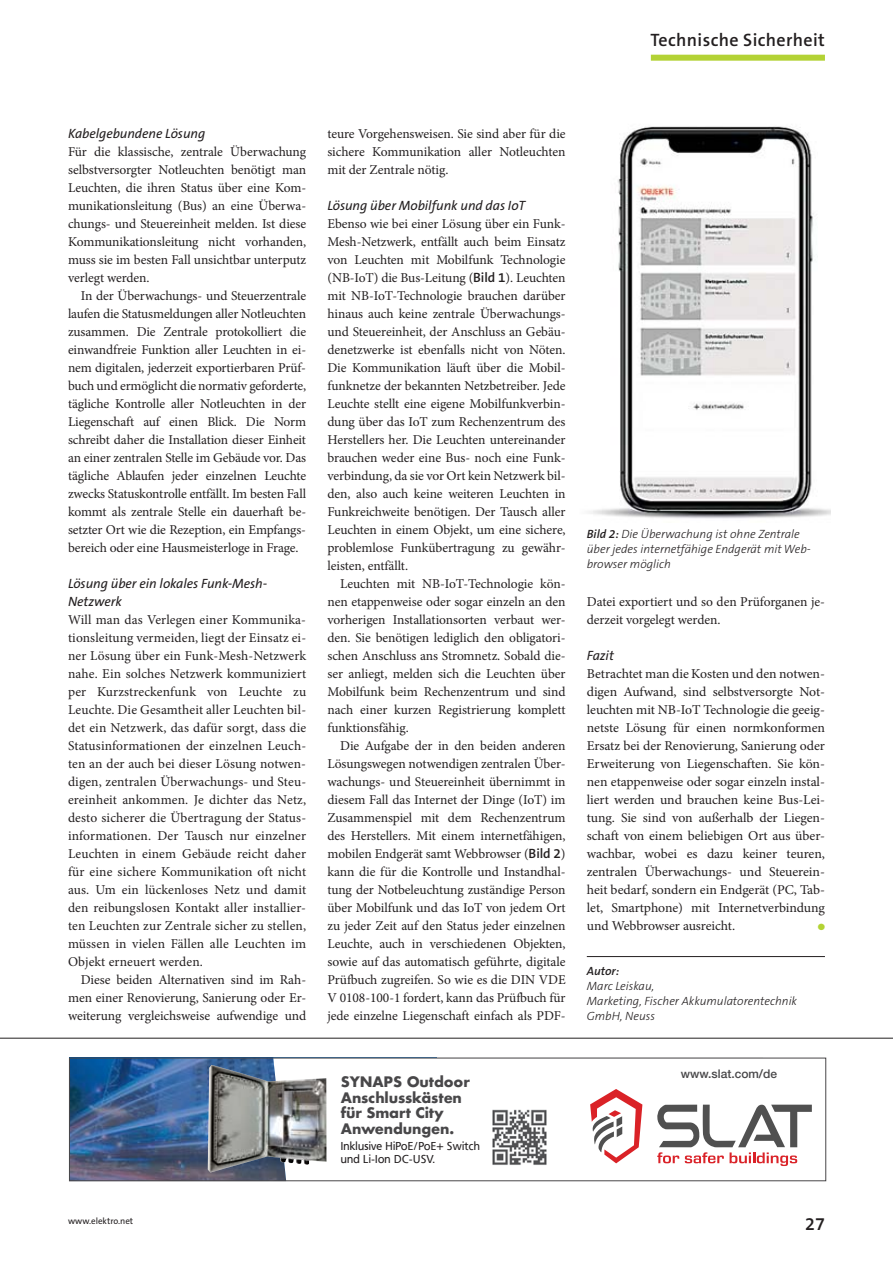
<style>
.page{position:relative;width:893px;height:1263px;background:#fff}
.page>*{position:absolute;margin:0;border:0;box-sizing:border-box;transform-origin:0 0}
.t1{font:600 18px "The Sans Os F";letter-spacing:.02em;color:#231f20}
.t2{font:700 14.1px/15.5px "Futura";letter-spacing:-.01em;color:#484749}
.t3{font:13.5px/18px "Minion Pro";letter-spacing:-.005em;color:#231f20;text-align:justify}
.t4{font:italic 13.5px/18px "The Sans Os F";letter-spacing:-.005em;color:#231f20}
.t5{font:italic 300 12px/15px "The Sans Os F";color:#231f20}
.t6{font:500 12px "Helvetica Neue";color:#484749}
.t7{font:italic 600 12px "The Sans Os F";letter-spacing:-.005em;color:#231f20}
.t8{font:11.4px/13.5px "Frutiger VR";letter-spacing:.02em;color:#231f20;scale:.96 1}
.t9{font:9px "The Sans Os F";color:#231f20}
.t10{font:9px "Zapf Dingbats Std";color:#b3d334}
.s1{font-family:"The Sans Os F";font-weight:600}
.s2{font-weight:600}
</style>
<div class="page">
<img style="left:589px;top:126px;width:242px;height:393px">
<hr style="left:587px;top:956px;width:238px;height:1px;background:#231f20">
<img style="left:71px;top:1060px;width:202px;height:119px">
<svg style="left:590px;top:1089px;width:52px;height:74px"></svg>
<svg style="left:657px;top:1104px;width:155px;height:62px"></svg>
<img style="left:208px;top:1065px;width:119px;height:107px">
<img style="left:492px;top:1109px;width:55px;height:56px">
<div style="left:69px;top:1058px;width:757px;height:123px;border:1px solid #484749"></div>
<hr style="left:0;top:1038px;width:893px;height:1px;background:#231f20">
<div style="left:651px;top:55px;width:174px;height:6px;background:#b3d235"></div>
<h1 class="t1" style="left:650px;top:31px;width:176px">Technische Sicherheit</h1>
<p class="t4" style="left:68px;top:126px;width:139px">Kabelgebundene Lösung</p>
<p class="t3" style="left:68px;top:144px;width:240px">Für die klassische, zentrale Überwachung selbstversorgter Notleuchten benötigt man Leuchten, die ihren Status über eine Kom&shy;munikationsleitung (Bus) an eine Überwa&shy;chungs- und Steuereinheit melden. Ist diese Kommunikationsleitung nicht vorhanden, muss sie im besten Fall unsichtbar unterputz verlegt werden.</p>
<p class="t3" style="left:68px;top:288px;width:240px;text-indent:13px">In der Überwachungs- und Steuerzentrale laufen die Statusmeldungen aller Notleuchten zusammen. Die Zentrale protokolliert die einwandfreie Funktion aller Leuchten in ei&shy;nem digitalen, jederzeit exportierbaren Prüf&shy;buch und ermöglicht die normativ geforderte, tägliche Kontrolle aller Notleuchten in der Liegenschaft auf einen Blick. Die Norm schreibt daher die Installation dieser Einheit an einer zentralen Stelle im Gebäude vor. Das tägliche Ablaufen jeder einzelnen Leuchte zwecks Statuskontrolle entfällt. Im besten Fall kommt als zentrale Stelle ein dauerhaft be&shy;setzter Ort wie die Rezeption, ein Empfangs&shy;bereich oder eine Hausmeisterloge in Frage.</p>
<p class="t4" style="left:68px;top:576px;width:201px">Lösung über ein lokales Funk-Mesh-<br>Netzwerk</p>
<p class="t3" style="left:68px;top:612px;width:240px">Will man das Verlegen einer Kommunika&shy;tionsleitung vermeiden, liegt der Einsatz ei&shy;ner Lösung über ein Funk-Mesh-Netzwerk nahe. Ein solches Netzwerk kommuniziert per Kurzstreckenfunk von Leuchte zu Leuchte. Die Gesamtheit aller Leuchten bil&shy;det ein Netzwerk, das dafür sorgt, dass die Statusinformationen der einzelnen Leuch&shy;ten an der auch bei dieser Lösung notwen&shy;digen, zentralen Überwachungs- und Steu&shy;ereinheit ankommen. Je dichter das Netz, desto sicherer die Übertragung der Status&shy;informationen. Der Tausch nur einzelner Leuchten in einem Gebäude reicht daher für eine sichere Kommunikation oft nicht aus. Um ein lückenloses Netz und damit den reibungslosen Kontakt aller installier&shy;ten Leuchten zur Zentrale sicher zu stellen, müssen in vielen Fällen alle Leuchten im Objekt erneuert werden.</p>
<p class="t3" style="left:68px;top:972px;width:240px;text-indent:13px">Diese beiden Alternativen sind im Rah&shy;men einer Renovierung, Sanierung oder Er&shy;weiterung vergleichsweise aufwendige und</p>
<p class="t3" style="left:327px;top:126px;width:240px">teure Vorgehensweisen. Sie sind aber für die sichere Kommunikation aller Notleuchten mit der Zentrale nötig.</p>
<p class="t4" style="left:327px;top:198px;width:199px">Lösung über Mobilfunk und das IoT</p>
<p class="t3" style="left:327px;top:216px;width:240px">Ebenso wie bei einer Lösung über ein Funk-Mesh-Netzwerk, entfällt auch beim Einsatz von Leuchten mit Mobilfunk Technologie (NB-IoT) die Bus-Leitung (<span class="s1">Bild 1</span>). Leuchten mit NB-IoT-Technologie brauchen darüber hinaus auch keine zentrale Überwachungs&shy;und Steuereinheit, der Anschluss an Gebäu&shy;denetzwerke ist ebenfalls nicht von Nöten.<br>Die Kommunikation läuft über die Mobil&shy;funknetze der bekannten Netzbetreiber. Jede Leuchte stellt eine eigene Mobilfunkverbin&shy;dung über das IoT zum Rechenzentrum des Herstellers her. Die Leuchten untereinander brauchen weder eine Bus- noch eine Funk&shy;verbindung, da sie vor Ort kein Netzwerk bil&shy;den, also auch keine weiteren Leuchten in Funkreichweite benötigen. Der Tausch aller Leuchten in einem Objekt, um eine sichere, problemlose Funkübertragung zu gewähr&shy;leisten, entfällt.</p>
<p class="t3" style="left:327px;top:576px;width:240px;text-indent:13px">Leuchten mit NB-IoT-Technologie kön&shy;nen etappenweise oder sogar einzeln an den vorherigen Installationsorten verbaut wer&shy;den. Sie benötigen lediglich den obligatori&shy;schen Anschluss ans Stromnetz. Sobald die&shy;ser anliegt, melden sich die Leuchten über Mobilfunk beim Rechenzentrum und sind nach einer kurzen Registrierung komplett funktionsfähig.</p>
<p class="t3" style="left:327px;top:738px;width:240px;text-indent:13px">Die Aufgabe der in den beiden anderen Lösungswegen notwendigen zentralen Über&shy;wachungs- und Steuereinheit übernimmt in diesem Fall das Internet der Dinge (IoT) im Zusammenspiel mit dem Rechenzentrum des Herstellers. Mit einem internetfähigen, mobilen Endgerät samt Webbrowser (<span class="s1">Bild 2</span>) kann die für die Kontrolle und Instandhal&shy;tung der Notbeleuchtung zuständige Person über Mobilfunk und das IoT von jedem Ort zu jeder Zeit auf den Status jeder einzelnen Leuchte, auch in verschiedenen Objekten, sowie auf das automatisch geführte, digitale Prüfbuch zugreifen. So wie es die DIN VDE V 0108-100-1 fordert, kann das Prüfbuch für jede einzelne Liegenschaft einfach als PDF-</p>
<p class="t2" style="left:341px;top:1074px;width:131px">SYNAPS Outdoor<br>Anschlusskästen für Smart City<br>Anwendungen.</p>
<p class="t8" style="left:341px;top:1139px;width:147px">Inklusive HiPoE/PoE+ Switch und Li-Ion DC-USV.</p>
<p class="t5" style="left:587px;top:527px;width:226px"><span class="s2">Bild 2:</span> Die Überwachung ist ohne Zentrale über jedes internetfähige Endgerät mit Web&shy;browser möglich</p>
<p class="t3" style="left:587px;top:594px;width:240px">Datei exportiert und so den Prüforganen je&shy;derzeit vorgelegt werden.</p>
<p class="t4" style="left:587px;top:648px;width:29px">Fazit</p>
<p class="t3" style="left:587px;top:666px;width:240px">Betrachtet man die Kosten und den notwen&shy;digen Aufwand, sind selbstversorgte Not&shy;leuchten mit NB-IoT Technologie die geeig&shy;netste Lösung für einen normkonformen Ersatz bei der Renovierung, Sanierung oder Erweiterung von Liegenschaften. Sie kön&shy;nen etappenweise oder sogar einzeln instal&shy;liert werden und brauchen keine Bus-Lei&shy;tung. Sie sind von außerhalb der Liegen&shy;schaft von einem beliebigen Ort aus über&shy;wachbar, wobei es dazu keiner teuren, zentralen Überwachungs- und Steuerein&shy;heit bedarf, sondern ein Endgerät (PC, Tab&shy;let, Smartphone) mit Internetverbindung und Webbrowser ausreicht.</p>
<p class="t10" style="left:818px;top:922px;width:9px">●</p>
<p class="t7" style="left:587px;top:964px;width:34px">Autor:</p>
<p class="t5" style="left:587px;top:980px;width:212px">Marc Leiskau,<br>Marketing, Fischer Akkumulatorentechnik<br>GmbH, Neuss</p>
<p class="t6" style="left:681px;top:1070px;width:98px">www.slat.com/de</p>
<p class="t9" style="left:68px;top:1216px;width:67px">www.elektro.net</p>
<h1 class="t1" style="left:805px;top:1215px;width:21px">27</h1>
</div>
